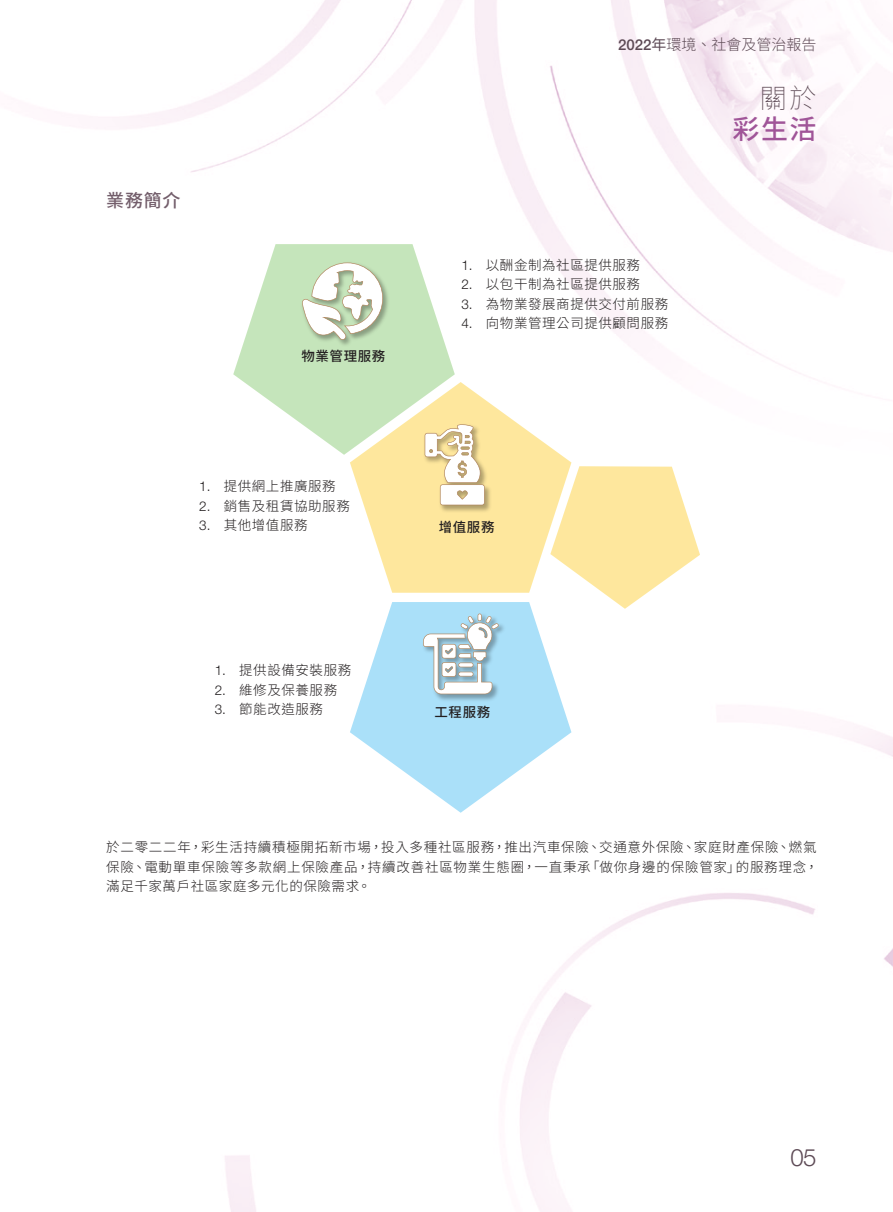
<style>
.page{position:relative;width:893px;height:1212px;background:#fff}
.page>*{position:absolute;margin:0;border:0;box-sizing:border-box;transform-origin:0 0}
.t1{font:500 27px "Source Han Sans TC";color:#a05598}
.t2{font:200 27px "Source Han Sans TC";color:#5d4a55}
.t3{font:300 24px "Helvetica Neue LT Std";color:#5d4a55}
.Heading_1{font:500 18px "Source Han Sans TC";color:#735e6b}
.t4{font:300 15px "Source Han Sans TC";color:#5d4a55}
.Body_Text{font:300 13.5px/19.5px "Source Han Sans TC";letter-spacing:.045em;color:#231f20}
.Body_Text-2{font:500 13.5px "Source Han Sans TC";letter-spacing:.045em;color:#231f20}
.s1{font-family:"Helvetica Neue LT Std";font-weight:500}
.s2{font-weight:400}
.s3{font-family:"Helvetica Neue LT Std"}
</style>
<div class="page">
<img style="left:98px;top:0;width:795px;height:1212px">
<svg style="left:350px;top:382px;width:221px;height:211px;fill:#fee79d"></svg>
<svg style="left:233px;top:244px;width:222px;height:211px;fill:#c5e5bb"></svg>
<svg style="left:350px;top:602px;width:221px;height:211px;fill:#aae0f9"></svg>
<svg style="left:550px;top:466px;width:150px;height:143px"></svg>
<img style="left:422px;top:421px;width:71px;height:93px">
<svg style="left:425px;top:424px;width:60px;height:81px"></svg>
<img style="left:420px;top:611px;width:87px;height:92px">
<svg style="left:423px;top:613px;width:76px;height:81px"></svg>
<img style="left:299px;top:260px;width:93px;height:88px">
<svg style="left:302px;top:263px;width:81px;height:77px"></svg>
<p class="t4" style="left:618px;top:36px;width:200px"><span class="s1">2022</span><span class="s2">年</span>環境、社會及管治報告</p>
<p class="Heading_1" style="left:106px;top:190px;width:76px">業務簡介</p>
<p class="Body_Text-2" style="left:301px;top:349px;width:85px">物業管理服務</p>
<p class="Body_Text" style="left:199px;top:477px;width:138px"><span class="s3">1.</span> 提供網上推廣服務</p>
<p class="Body_Text" style="left:199px;top:496px;width:152px"><span class="s3">2.</span> 銷售及租賃協助服務</p>
<p class="Body_Text" style="left:199px;top:516px;width:110px"><span class="s3">3.</span> 其他增值服務</p>
<p class="Body_Text" style="left:461px;top:255px;width:180px"><span class="s3">1.</span> 以酬金制為社區提供服務</p>
<p class="Body_Text" style="left:461px;top:275px;width:180px"><span class="s3">2.</span> 以包干制為社區提供服務</p>
<p class="Body_Text" style="left:461px;top:294px;width:208px"><span class="s3">3.</span> 為物業發展商提供交付前服務</p>
<p class="Body_Text" style="left:461px;top:314px;width:208px"><span class="s3">4.</span> 向物業管理公司提供顧問服務</p>
<p class="Body_Text-2" style="left:439px;top:519px;width:57px">增值服務</p>
<p class="Body_Text" style="left:215px;top:661px;width:138px"><span class="s3">1.</span> 提供設備安裝服務</p>
<p class="Body_Text" style="left:215px;top:680px;width:124px"><span class="s3">2.</span> 維修及保養服務</p>
<p class="Body_Text" style="left:215px;top:700px;width:110px"><span class="s3">3.</span> 節能改造服務</p>
<p class="Body_Text-2" style="left:435px;top:704px;width:57px">工程服務</p>
<h1 class="t2" style="left:760px;top:82px;width:58px">關於</h1>
<h1 class="t1" style="left:733px;top:114px;width:85px">彩生活</h1>
<p class="Body_Text" style="left:106px;top:838px;width:713px">於二零二二年，彩生活持續積極開拓新市場，投入多種社區服務，推出汽車保險、交通意外保險、家庭財產保險、燃氣保險、電動單車保險等多款網上保險產品，持續改善社區物業生態圈，一直秉承「做你身邊的保險管家」的服務理念，滿足千家萬戶社區家庭多元化的保險需求。</p>
<h2 class="t3" style="left:790px;top:1142px;width:28px">05</h2>
</div>
